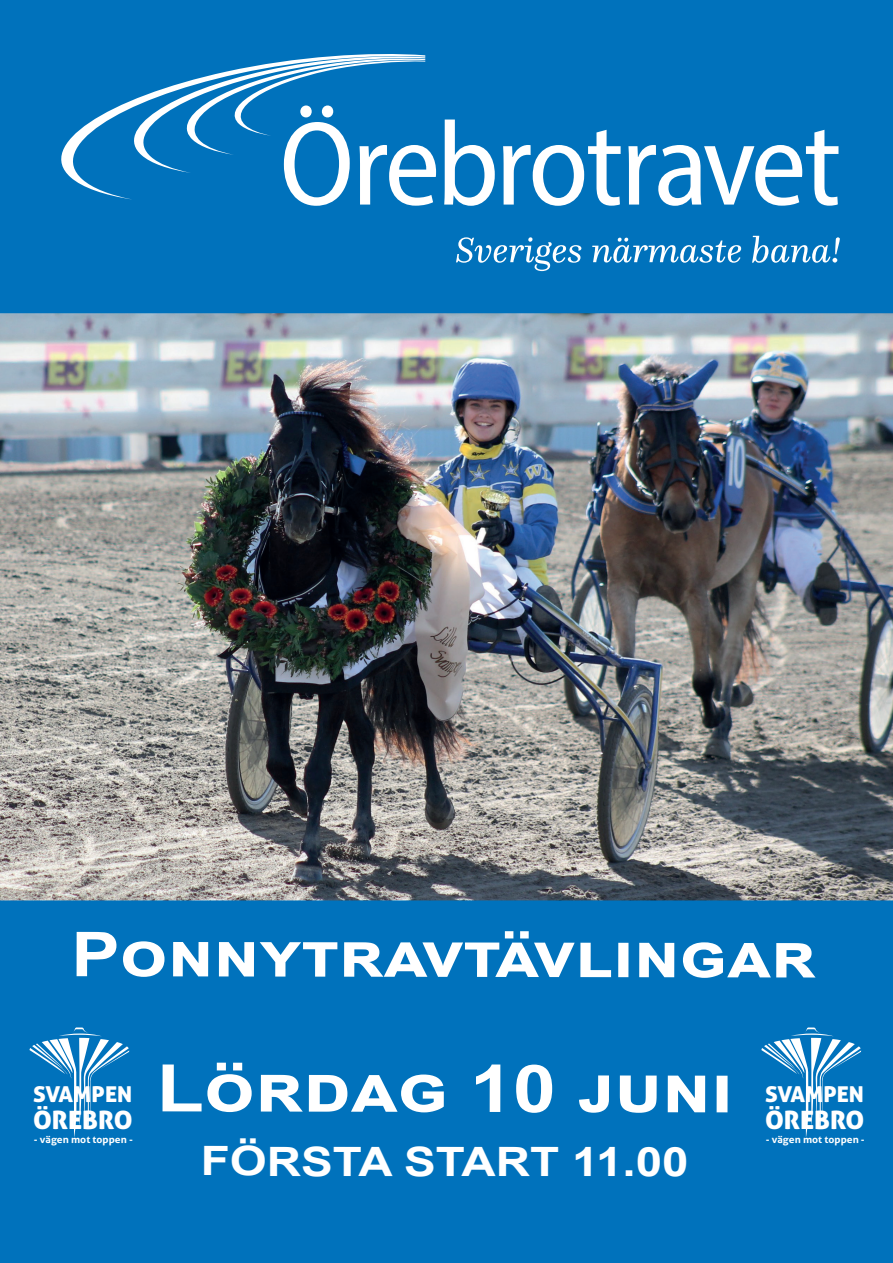
<style>
.page{position:relative;width:893px;height:1263px;background:#fff}
.page>*{position:absolute;margin:0;border:0;box-sizing:border-box;transform-origin:0 0}
.t1{font:700 66px "Arial";color:#fff;scale:1.17 1}
.t2{font:700 61.8px "Arial";letter-spacing:.015em;color:#fff;scale:1.17 1}
.t3{font:700 40.5px "Arial";color:#fff;scale:1.17 1}
.t4{font:25.35px "Aller Display";color:#fff;scale:1.05 1}
.t5{font:21.9px "Aller Display";color:#fff;scale:1.05 1}
.t6{font:700 9.9px "Aller";color:#fff;scale:1.05 1}
</style>
<div class="page">
<img style="left:0;top:313px;width:893px;height:587px">
<div style="left:0;top:900px;width:893px;height:363px;background:#0072bc"></div>
<div style="left:0;top:0;width:893px;height:313px;background:#0072bc"></div>
<svg style="left:30px;top:1027px;width:99px;height:110px;background:#2687c6"></svg>
<svg style="left:444px;top:120px;width:51px;height:86px"></svg>
<svg style="left:503px;top:130px;width:118px;height:76px"></svg>
<svg style="left:628px;top:130px;width:210px;height:76px"></svg>
<svg style="left:456px;top:237px;width:125px;height:34px;background:#348fc9"></svg>
<svg style="left:592px;top:238px;width:149px;height:25px"></svg>
<svg style="left:752px;top:236px;width:88px;height:27px"></svg>
<svg style="left:113px;top:54px;width:323px;height:152px"></svg>
<svg style="left:61px;top:54px;width:364px;height:145px;background:#2b89c7"></svg>
<svg style="left:761px;top:1027px;width:100px;height:110px;background:#2485c5"></svg>
<h2 class="t2" style="left:71px;top:911px;width:624px">Ponnytravtävlingar</h2>
<h3 class="t5" style="left:33px;top:1080px;width:96px">SVAMPEN</h3>
<h3 class="t4" style="left:33px;top:1104px;width:96px">ÖREBRO</h3>
<p class="t6" style="left:34px;top:1133px;width:96px">- vägen mot toppen -</p>
<h1 class="t1" style="left:157px;top:1042px;width:494px">Lördag 10 juni</h1>
<h3 class="t3" style="left:201px;top:1133px;width:418px">FÖRSTA START 11.00</h3>
<h3 class="t5" style="left:765px;top:1080px;width:96px">SVAMPEN</h3>
<h3 class="t4" style="left:765px;top:1104px;width:96px">ÖREBRO</h3>
<p class="t6" style="left:766px;top:1133px;width:96px">- vägen mot toppen -</p>
</div>
